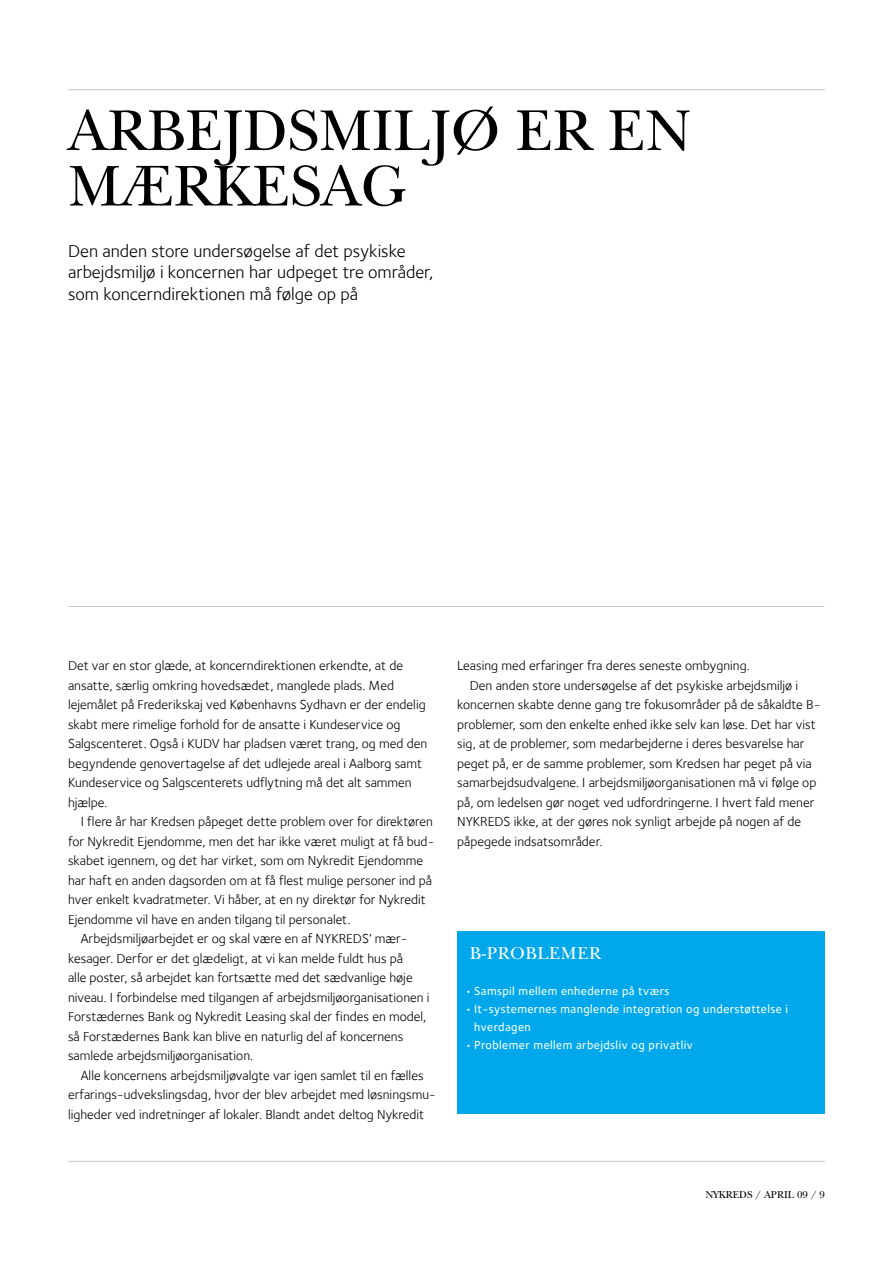
<style>
.page{position:relative;width:893px;height:1263px;background:#fff}
.page>*{position:absolute;margin:0;border:0;box-sizing:border-box;transform-origin:0 0}
.t1{font:60px/55.5px "New Baskerville";color:#000}
.t2{font:18px/21.6px "Foundry Sterling";color:#000}
.t3{font:18px "New Baskerville";letter-spacing:.03em;color:#fff}
.t4{font:13.5px/19.5px "Foundry Sterling";color:#000}
.t5{font:500 12px/18px "Foundry Sterling";letter-spacing:.035em;color:#fff}
.t6{font:10.5px "New Baskerville";color:#000}
</style>
<div class="page">
<hr style="left:68px;top:89px;width:757px;height:1px;background:#c5c5c2">
<hr style="left:68px;top:1161px;width:757px;height:1px;background:#c5c5c2">
<hr style="left:68px;top:606px;width:756px;height:1px;background:#c5c5c2">
<div style="left:457px;top:931px;width:368px;height:183px;background:#00a8eb"></div>
<h1 class="t1" style="left:68px;top:103px;width:622px">ARBEJDSMILJØ ER EN<br>MÆRKESAG</h1>
<h2 class="t2" style="left:68px;top:240px;width:367px">Den anden store undersøgelse af det psykiske arbejdsmiljø i koncernen har udpeget tre områder, som koncerndirektionen må følge op på</h2>
<p class="t4" style="left:68px;top:656px;width:361px">Det var en stor glæde, at koncerndirektionen erkendte, at de ansatte, særlig omkring hovedsædet, manglede plads. Med lejemålet på Frederikskaj ved Københavns Sydhavn er der endelig skabt mere rimelige forhold for de ansatte i Kundeservice og Salgscenteret. Også i KUDV har pladsen været trang, og med den begyndende genovertagelse af det udlejede areal i Aalborg samt Kundeservice og Salgscenterets udflytning må det alt sammen hjælpe.</p>
<p class="t4" style="left:81px;top:812px;width:354px">I flere år har Kredsen påpeget dette problem over for direktøren</p>
<p class="t4" style="left:68px;top:831px;width:368px">for Nykredit Ejendomme, men det har ikke været muligt at få bud-</p>
<p class="t4" style="left:68px;top:851px;width:357px">skabet igennem, og det har virket, som om Nykredit Ejendomme</p>
<p class="t4" style="left:68px;top:870px;width:366px">har haft en anden dagsorden om at få flest mulige personer ind på</p>
<p class="t4" style="left:68px;top:890px;width:359px">hver enkelt kvadratmeter. Vi håber, at en ny direktør for Nykredit</p>
<p class="t4" style="left:68px;top:909px;width:284px">Ejendomme vil have en anden tilgang til personalet.</p>
<p class="t4" style="left:81px;top:929px;width:328px">Arbejdsmiljøarbejdet er og skal være en af NYKREDS’ mær-</p>
<p class="t4" style="left:68px;top:948px;width:337px">kesager. Derfor er det glædeligt, at vi kan melde fuldt hus på</p>
<p class="t4" style="left:68px;top:968px;width:346px">alle poster, så arbejdet kan fortsætte med det sædvanlige høje</p>
<p class="t4" style="left:68px;top:987px;width:363px">niveau. I forbindelse med tilgangen af arbejdsmiljøorganisationen i</p>
<p class="t4" style="left:68px;top:1007px;width:360px">Forstædernes Bank og Nykredit Leasing skal der findes en model,</p>
<p class="t4" style="left:68px;top:1026px;width:337px">så Forstædernes Bank kan blive en naturlig del af koncernens</p>
<p class="t4" style="left:68px;top:1046px;width:187px">samlede arbejdsmiljøorganisation.</p>
<p class="t4" style="left:81px;top:1065px;width:344px">Alle koncernens arbejdsmiljøvalgte var igen samlet til en fælles</p>
<p class="t4" style="left:68px;top:1085px;width:369px">erfarings-udvekslingsdag, hvor der blev arbejdet med løsningsmu-</p>
<p class="t4" style="left:68px;top:1104px;width:358px">ligheder ved indretninger af lokaler. Blandt andet deltog Nykredit</p>
<p class="t4" style="left:457px;top:656px;width:294px">Leasing med erfaringer fra deres seneste ombygning.</p>
<p class="t4" style="left:470px;top:675px;width:330px">Den anden store undersøgelse af det psykiske arbejdsmiljø i</p>
<p class="t4" style="left:457px;top:695px;width:365px">koncernen skabte denne gang tre fokusområder på de såkaldte B-</p>
<p class="t4" style="left:457px;top:714px;width:360px">problemer, som den enkelte enhed ikke selv kan løse. Det har vist</p>
<p class="t4" style="left:457px;top:734px;width:349px">sig, at de problemer, som medarbejderne i deres besvarelse har</p>
<p class="t4" style="left:457px;top:753px;width:356px">peget på, er de samme problemer, som Kredsen har peget på via</p>
<p class="t4" style="left:457px;top:773px;width:361px">samarbejdsudvalgene. I arbejdsmiljøorganisationen må vi følge op</p>
<p class="t4" style="left:457px;top:792px;width:359px">på, om ledelsen gør noget ved udfordringerne. I hvert fald mener</p>
<p class="t4" style="left:457px;top:812px;width:346px">NYKREDS ikke, at der gøres nok synligt arbejde på nogen af de</p>
<p class="t4" style="left:457px;top:831px;width:147px">påpegede indsatsområder.</p>
<h2 class="t3" style="left:470px;top:943px;width:133px">B-PROBLEMER</h2>
<p class="t5" style="left:466px;top:982px;width:205px">• Samspil mellem enhederne på tværs</p>
<p class="t5" style="left:474px;top:1000px;width:316px;text-indent:-9px">• It-systemernes manglende integration og understøttelse i hverdagen</p>
<p class="t5" style="left:466px;top:1036px;width:229px">• Problemer mellem arbejdsliv og privatliv</p>
<p class="t6" style="left:705px;top:1189px;width:8px">NYK</p>
<p class="t6" style="left:726px;top:1189px;width:101px">REDS / APRIL 09 / 9</p>
</div>
